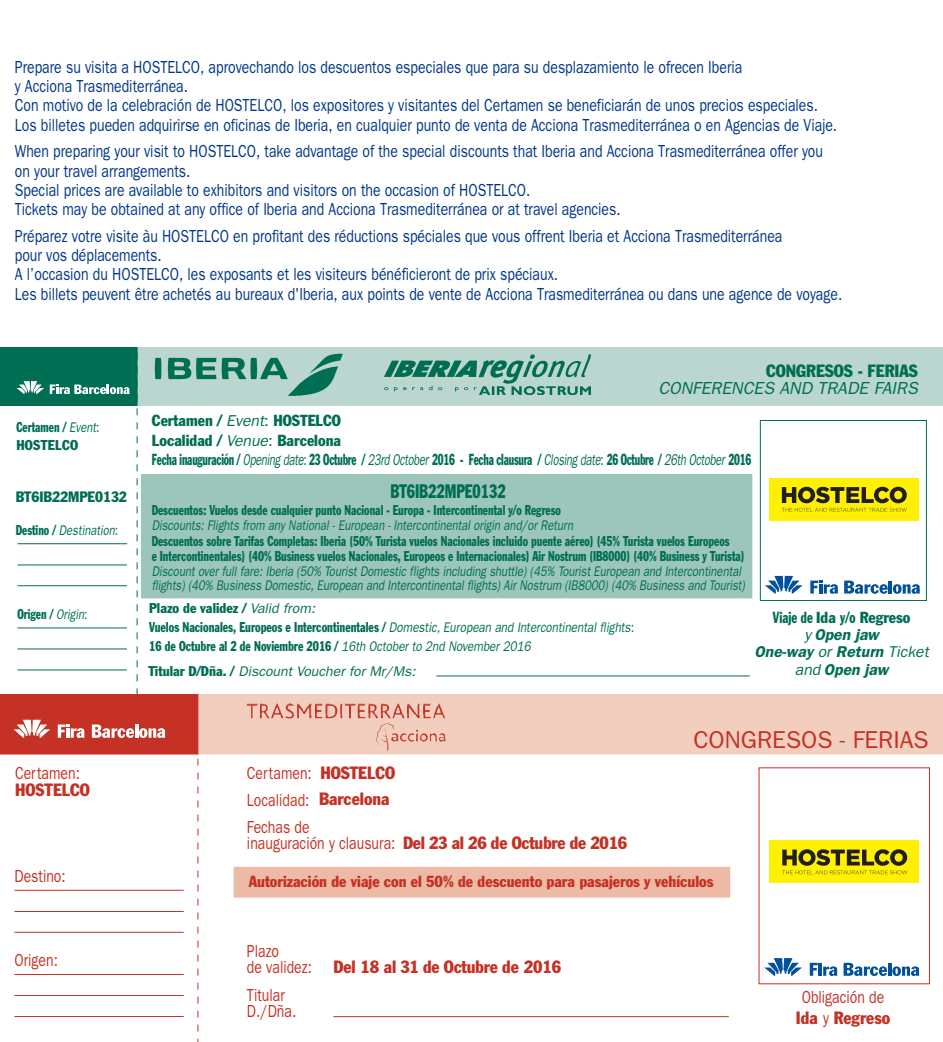
<style>
.page{position:relative;width:943px;height:1042px;background:#fff}
.page>*{position:absolute;margin:0;border:0;box-sizing:border-box;transform-origin:0 0}
.t1{font:24.5px "Franklin Gothic";color:#c53124}
.t2{font:condensed 19.25px "Franklin Gothic";color:#006e53;scale:.8 1}
.t3{font:17.5px/19.2px "Franklin Gothic";color:#00368a;scale:.8 1}
.t4{font:condensed 17.5px/15.9px "Franklin Gothic";letter-spacing:-.015em;color:#c53124}
.t5{font:17.5px/27.1px "Franklin Gothic";color:#c53124;scale:.8 1}
.t6{font:italic 17.5px "Franklin Gothic";color:#006e53}
.t7{font:condensed 17.5px "Franklin Gothic";color:#006e53}
.t8{font:condensed 15.75px/19.2px "Franklin Gothic";letter-spacing:-.02em;color:#006e53}
.t9{font:condensed 15.75px "Franklin Gothic";color:#c53124}
.t10{font:italic 600 15.75px/17.3px "Franklin Gothic";color:#006e53;text-align:center}
.t11{font:condensed 14.88px "Franklin Gothic";color:#006e53}
.t12{font:condensed 14px/14.9px "Franklin Gothic";color:#006e53;scale:.8 1}
.t13{font:italic 14px/14.9px "Franklin Gothic";color:#006e53;scale:.8 1}
.t14{font:condensed 14px/19.2px "Franklin Gothic";color:#006e53}
.t15{font:italic 14px "Franklin Gothic";color:#006e53}
.s1{font-style:italic;font-stretch:normal}
.s2{font-stretch:normal}
.s3{font-style:normal;font-stretch:condensed}
.s4{font-style:normal}
.s5{font-weight:400;font-style:normal;font-stretch:condensed}
.s6{font-weight:400}
.s7{font-stretch:condensed}
</style>
<div class="page">
<hr style="left:436px;top:675px;width:313px;height:1px;background:#006e53">
<div style="left:199px;top:347px;width:744px;height:58px;background:#bad6cf"></div>
<div style="left:142px;top:475px;width:609px;height:123px;background:#9cc5bb"></div>
<img style="left:385px;top:354px;width:205px;height:41px">
<div style="left:760px;top:420px;width:166px;height:181px;border:1px solid #006e53"></div>
<svg style="left:765px;top:576px;width:37px;height:17px"></svg>
<svg style="left:810px;top:580px;width:28px;height:14px"></svg>
<svg style="left:844px;top:580px;width:75px;height:14px"></svg>
<img style="left:199px;top:347px;width:147px;height:56px">
<div style="left:769px;top:478px;width:149px;height:42px;background:#fff101"></div>
<svg style="left:781px;top:487px;width:125px;height:25px"></svg>
<hr style="left:333px;top:1016px;width:395px;height:1px;background:#c53124">
<div style="left:199px;top:694px;width:744px;height:60px;background:#f2cebe"></div>
<svg style="left:0;top:347px;width:199px;height:695px"></svg>
<div style="left:234px;top:867px;width:495px;height:30px;background:#edbaa6"></div>
<svg style="left:764px;top:958px;width:38px;height:18px"></svg>
<svg style="left:809px;top:963px;width:28px;height:13px"></svg>
<svg style="left:843px;top:963px;width:76px;height:13px"></svg>
<img style="left:375px;top:723px;width:70px;height:28px">
<img style="left:251px;top:714px;width:194px;height:9px">
<img style="left:251px;top:706px;width:168px;height:8px">
<img style="left:247px;top:703px;width:193px;height:3px">
<div style="left:769px;top:840px;width:150px;height:43px;background:#fff101"></div>
<svg style="left:782px;top:849px;width:125px;height:25px"></svg>
<p class="t3" style="left:15px;top:59px;width:1029px">Prepare su visita a HOSTELCO, aprovechando los descuentos especiales que para su desplazamiento le ofrecen Iberia<br>y Acciona Trasmediterránea.<br>Con motivo de la celebración de HOSTELCO, los expositores y visitantes del Certamen se beneficiarán de unos precios especiales.<br>Los billetes pueden adquirirse en oficinas de Iberia, en cualquier punto de venta de Acciona Trasmediterránea o en Agencias de Viaje.</p>
<p class="t3" style="left:15px;top:143px;width:1011px">When preparing your visit to HOSTELCO, take advantage of the special discounts that Iberia and Acciona Trasmediterránea offer you on your travel arrangements.<br>Special prices are available to exhibitors and visitors on the occasion of HOSTELCO.<br>Tickets may be obtained at any office of Iberia and Acciona Trasmediterránea or at travel agencies.</p>
<p class="t3" style="left:15px;top:228px;width:1035px">Préparez votre visite àu HOSTELCO en profitant des réductions spéciales que vous offrent Iberia et Acciona Trasmediterránea<br>pour vos déplacements.<br>A l’occasion du HOSTELCO, les exposants et les visiteurs bénéficieront de prix spéciaux.<br>Les billets peuvent être achetés au bureaux d'Iberia, aux points de vente de Acciona Trasmediterránea ou dans une agence de voyage.</p>
<p class="t12" style="left:16px;top:420px;width:105px;line-height:17.5px">Certamen / <span class="s1">Event</span><span class="s2">:<br></span>HOSTELCO</p>
<p class="t11" style="left:16px;top:491px;width:113px">BT6IB22MPE0132</p>
<p class="t13" style="left:16px;top:524px;width:130px"><span class="s3">Destino /</span> Destination<span class="s4">:</span></p>
<p class="t12" style="left:17px;top:608px;width:89px">Origen / <span class="s1">Origin</span><span class="s2">:</span></p>
<p class="t5" style="left:15px;top:761px;width:83px">Certamen:</p>
<p class="t4" style="left:15px;top:783px;width:76px">HOSTELCO</p>
<p class="t5" style="left:14px;top:863px;width:66px">Destino:</p>
<p class="t7" style="left:766px;top:364px;width:153px">CONGRESOS - FERIAS</p>
<p class="t6" style="left:658px;top:382px;width:262px">CONFERENCES AND TRADE FAIRS</p>
<p class="t8" style="left:152px;top:412px;width:601px">Certamen / <span class="s1">Event</span><span class="s2">:</span> HOSTELCO<br>Localidad / <span class="s1">Venue</span><span class="s2">:</span> Barcelona<br>Fecha inauguración / <span class="s1">Opening date</span><span class="s2">:</span> 23 Octubre / <span class="s1">23rd October</span> 2016 - Fecha clausura / <span class="s1">Closing date</span><span class="s2">:</span> 26 Octubre / <span class="s1">26th October</span> 2016</p>
<p class="t2" style="left:390px;top:484px;width:145px">BT6IB22MPE0132</p>
<p class="t12" style="left:152px;top:504px;width:513px">Descuentos: Vuelos desde cualquier punto Nacional - Europa - Intercontinental y/o Regreso</p>
<p class="t13" style="left:152px;top:519px;width:528px">Discounts: Flights from any National - European - Intercontinental origin and/or Return</p>
<p class="t12" style="left:152px;top:534px;width:742px">Descuentos sobre Tarifas Completas: Iberia (50% Turista vuelos Nacionales incluido puente aéreo) (45% Turista vuelos Europeos<br>e Intercontinentales) (40% Business vuelos Nacionales, Europeos e Internacionales) Air Nostrum (IB8000) (40% Business y Turista)</p>
<p class="t13" style="left:152px;top:564px;width:743px">Discount over full fare: Iberia (50% Tourist Domestic flights including shuttle) (45% Tourist European and Intercontinental flights) (40% Business Domestic, European and Intercontinental flights) Air Nostrum (IB8000) (40% Business and Tourist)</p>
<p class="t14" style="left:149px;top:599px;width:486px">Plazo de validez / <span class="s1">Valid from:<br></span>Vuelos Nacionales, Europeos e Intercontinentales / <span class="s1">Domestic, European and Intercontinental flights</span><span class="s2">:<br></span>16 de Octubre al 2 de Noviembre 2016 / <span class="s1">16th October to 2nd November 2016</span></p>
<p class="t15" style="left:148px;top:666px;width:269px"><span class="s3">Titular D/Dña. /</span> Discount Voucher for Mr/Ms:</p>
<p class="t10" style="left:754px;top:610px;width:177px"><span class="s5">Viaje de Ida y/o Regreso<br></span><span class="s6">y</span> Open jaw<br>One-way <span class="s6">or</span> Return <span class="s6">Ticket and</span> Open jaw</p>
<p class="t4" style="left:319px;top:760px;width:78px;line-height:26.6px">HOSTELCO<br>Barcelona</p>
<p class="t5" style="left:247px;top:761px;width:83px">Certamen:<br>Localidad:<br>Fechas de</p>
<p class="t4" style="left:247px;top:836px;width:382px"><span class="s2">inauguración y clausura:</span> Del 23 al 26 de Octubre de 2016</p>
<h1 class="t1" style="left:693px;top:731px;width:237px">CONGRESOS - FERIAS</h1>
<p class="t9" style="left:249px;top:876px;width:466px">Autorización de viaje con el 50% de descuento para pasajeros y vehículos</p>
<p class="t5" style="left:14px;top:947px;width:56px">Origen:</p>
<p class="t4" style="left:247px;top:944px;width:316px"><span class="s2">Plazo<br>de validez:</span> Del 18 al 31 de Octubre de 2016</p>
<p class="t5" style="left:247px;top:988px;width:63px;line-height:15.8px">Titular<br>D./Dña.</p>
<p class="t5" style="left:796px;top:988px;width:119px;line-height:21px;text-align:center">Obligación de<br><span class="s7">Ida</span> y <span class="s7">Regreso</span></p>
</div>
